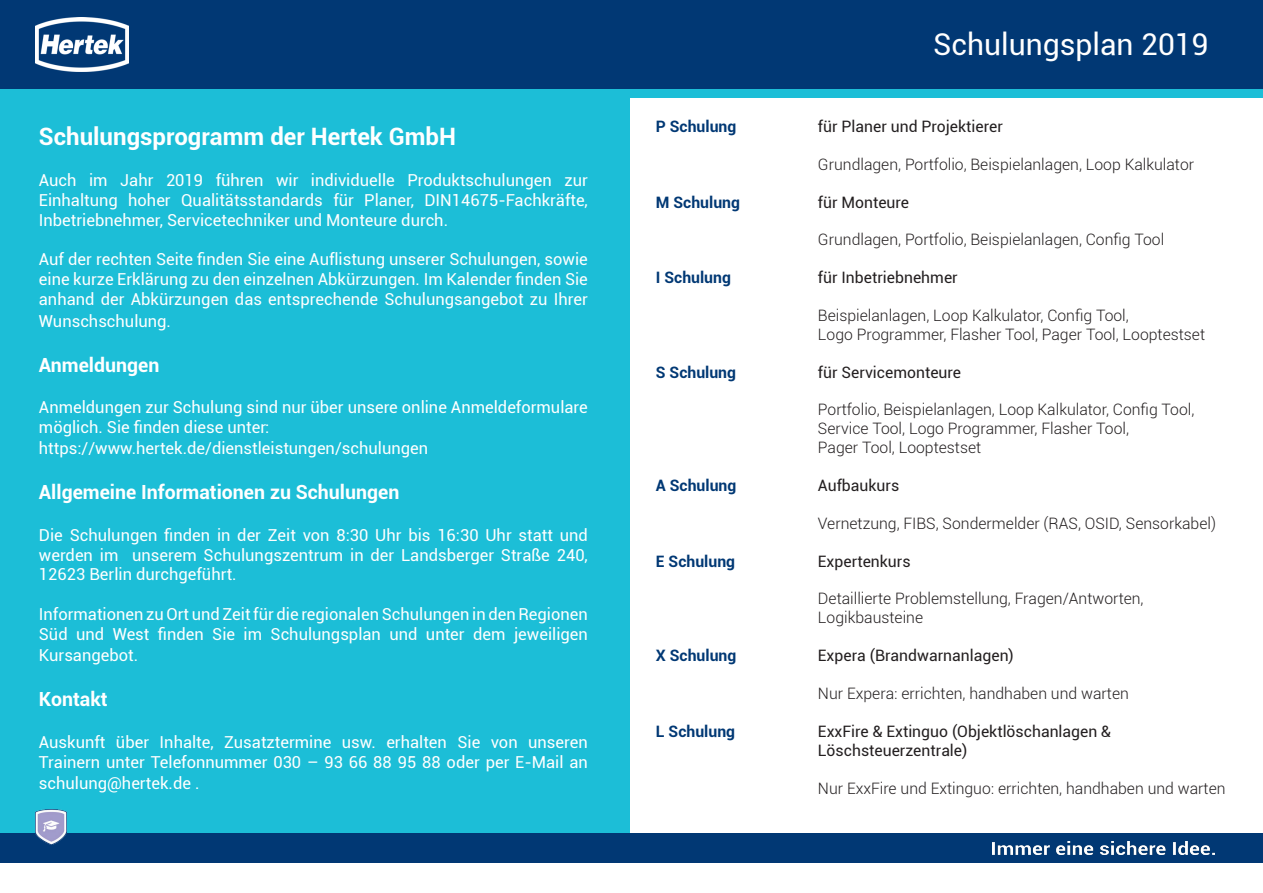
<style>
.page{position:relative;width:1263px;height:893px;background:#fff}
.page>*{position:absolute;margin:0;border:0;box-sizing:border-box;transform-origin:0 0}
.t1{font:30px "Roboto";color:#fff}
.t2{font:700 24px "Roboto";color:#fff}
.t3{font:700 19.5px "Roboto";color:#fff}
.t4{font:16.5px/19.8px "Roboto";color:#fff;text-align:justify}
.t5{font:300 15.75px "Roboto";color:#231f20}
.t6{font:15.75px "Roboto";color:#231f20}
.t7{font:700 15.75px "Roboto";color:#013874}
</style>
<div class="page">
<div style="left:0;top:93px;width:630px;height:745px;background:#1cbed7"></div>
<div style="left:0;top:0;width:1263px;height:89px;background:#013874"></div>
<div style="left:0;top:89px;width:1263px;height:9px;background:#1cbed7"></div>
<img style="left:36px;top:18px;width:92px;height:53px">
<div style="left:0;top:833px;width:1263px;height:30px;background:#013874"></div>
<img style="left:36px;top:809px;width:31px;height:35px">
<img style="left:993px;top:841px;width:221px;height:14px">
<p class="t2" style="left:39px;top:119px;width:419px">Schulungsprogramm der Hertek GmbH</p>
<p class="t4" style="left:39px;top:170px;width:550px">Auch im Jahr 2019 führen wir individuelle Produktschulungen zur Einhaltung hoher Qualitätsstandards für Planer, DIN14675-Fachkräfte, Inbetriebnehmer, Servicetechniker und Monteure durch.</p>
<p class="t4" style="left:39px;top:249px;width:550px">Auf der rechten Seite finden Sie eine Auflistung unserer Schulungen, sowie eine kurze Erklärung zu den einzelnen Abkürzungen. Im Kalender finden Sie anhand der Abkürzungen das entsprechende Schulungsangebot zu Ihrer</p>
<p class="t4" style="left:39px;top:310px;width:134px">Wunschschulung.</p>
<p class="t3" style="left:39px;top:351px;width:122px">Anmeldungen</p>
<p class="t4" style="left:39px;top:397px;width:550px">Anmeldungen zur Schulung sind nur über unsere online Anmeldeformulare möglich. Sie finden diese unter:</p>
<p class="t4" style="left:39px;top:438px;width:391px">https://www.hertek.de/dienstleistungen/schulungen</p>
<p class="t3" style="left:39px;top:479px;width:362px">Allgemeine Informationen zu Schulungen</p>
<p class="t4" style="left:39px;top:524px;width:550px">Die Schulungen finden in der Zeit von 8:30 Uhr bis 16:30 Uhr statt und werden im unserem Schulungszentrum in der Landsberger Straße 240, 12623 Berlin durchgeführt.</p>
<p class="t4" style="left:39px;top:604px;width:550px">Informationen zu Ort und Zeit für die regionalen Schulungen in den Regionen<br>Süd und West finden Sie im Schulungsplan und unter dem jeweiligen</p>
<p class="t4" style="left:39px;top:645px;width:101px">Kursangebot.</p>
<p class="t3" style="left:39px;top:686px;width:70px">Kontakt</p>
<p class="t4" style="left:39px;top:731px;width:550px">Auskunft über Inhalte, Zusatztermine usw. erhalten Sie von unseren<br>Trainern unter Telefonnummer 030 – 93 66 88 95 88 oder per E-Mail an</p>
<p class="t4" style="left:39px;top:773px;width:162px">schulung@hertek.de .</p>
<p class="t1" style="left:933px;top:24px;width:277px">Schulungsplan 2019</p>
<p class="t7" style="left:656px;top:115px;width:82px">P Schulung</p>
<p class="t6" style="left:818px;top:115px;width:186px">für Planer und Projektierer</p>
<p class="t5" style="left:818px;top:153px;width:378px">Grundlagen, Portfolio, Beispielanlagen, Loop Kalkulator</p>
<p class="t7" style="left:656px;top:191px;width:86px">M Schulung</p>
<p class="t6" style="left:818px;top:191px;width:93px">für Monteure</p>
<p class="t5" style="left:818px;top:229px;width:348px">Grundlagen, Portfolio, Beispielanlagen, Config Tool</p>
<p class="t7" style="left:656px;top:266px;width:77px">I Schulung</p>
<p class="t6" style="left:818px;top:266px;width:141px">für Inbetriebnehmer</p>
<p class="t5" style="left:818px;top:304px;width:312px">Beispielanlagen, Loop Kalkulator, Config Tool,</p>
<p class="t5" style="left:818px;top:323px;width:389px">Logo Programmer, Flasher Tool, Pager Tool, Looptestset</p>
<p class="t7" style="left:656px;top:361px;width:82px">S Schulung</p>
<p class="t6" style="left:818px;top:361px;width:145px">für Servicemonteure</p>
<p class="t5" style="left:818px;top:399px;width:378px">Portfolio, Beispielanlagen, Loop Kalkulator, Config Tool,</p>
<p class="t5" style="left:818px;top:418px;width:313px">Service Tool, Logo Programmer, Flasher Tool,</p>
<p class="t5" style="left:818px;top:437px;width:165px">Pager Tool, Looptestset</p>
<p class="t7" style="left:656px;top:474px;width:82px">A Schulung</p>
<p class="t6" style="left:818px;top:474px;width:83px">Aufbaukurs</p>
<p class="t5" style="left:818px;top:512px;width:400px">Vernetzung, FIBS, Sondermelder (RAS, OSID, Sensorkabel)</p>
<p class="t7" style="left:656px;top:550px;width:81px">E Schulung</p>
<p class="t6" style="left:818px;top:550px;width:94px">Expertenkurs</p>
<p class="t5" style="left:818px;top:588px;width:327px">Detaillierte Problemstellung, Fragen/Antworten,</p>
<p class="t5" style="left:818px;top:607px;width:107px">Logikbausteine</p>
<p class="t7" style="left:656px;top:644px;width:82px">X Schulung</p>
<p class="t6" style="left:818px;top:644px;width:197px">Expera (Brandwarnanlagen)</p>
<p class="t5" style="left:818px;top:682px;width:312px">Nur Expera: errichten, handhaben und warten</p>
<p class="t7" style="left:656px;top:720px;width:81px">L Schulung</p>
<p class="t6" style="left:818px;top:720px;width:295px">ExxFire &amp; Extinguo (Objektlöschanlagen &amp;</p>
<p class="t6" style="left:818px;top:739px;width:151px">Löschsteuerzentrale)</p>
<p class="t5" style="left:818px;top:778px;width:409px">Nur ExxFire und Extinguo: errichten, handhaben und warten</p>
</div>
